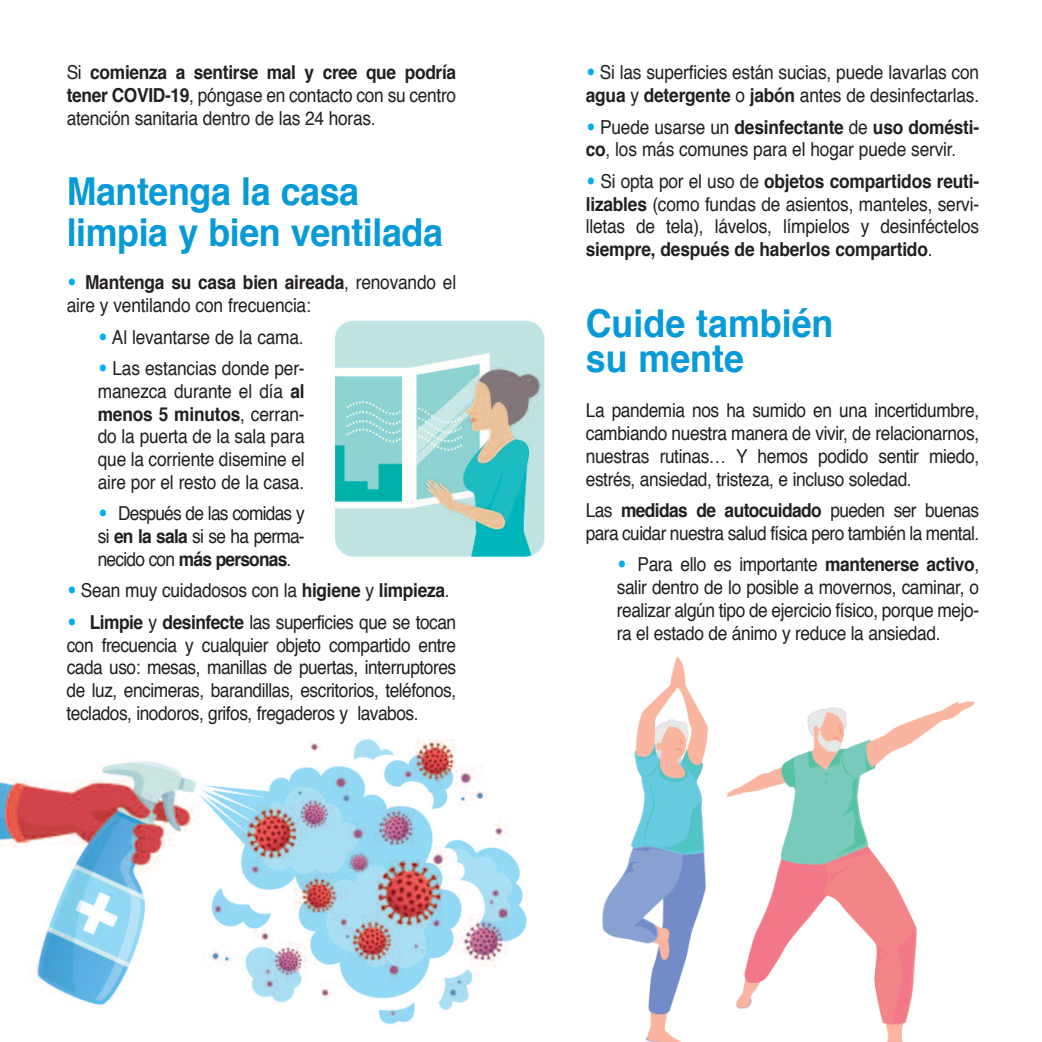
<style>
.page{position:relative;width:1042px;height:1042px;background:#fff}
.page>*{position:absolute;margin:0;border:0;box-sizing:border-box;transform-origin:0 0}
.t1{font:700 38.5px/40.2px "Helvetica";letter-spacing:-.01em;color:#069ad7;scale:.93 1}
.t2{font:19.25px/22.8px "Helvetica";letter-spacing:-.015em;color:#231f20;text-align:justify;scale:.9 1}
.t3{font:19.25px/22.8px "Helvetica";letter-spacing:-.035em;color:#231f20;scale:.9 1}
.s1{font-weight:700}
.s2{font-family:"Menlo";font-weight:700;color:#00aeef}
</style>
<div class="page">
<img style="left:0;top:739px;width:527px;height:289px">
<img style="left:602px;top:656px;width:373px;height:386px">
<img style="left:333px;top:320px;width:212px;height:237px">
<p class="t2" style="left:67px;top:63px;width:434px">Si <span class="s1">comienza a sentirse mal y cree que podría tener COVID-19</span>, póngase en contacto con su centro atención sanitaria dentro de las 24 horas.</p>
<h1 class="t1" style="left:67px;top:175px;width:406px">Mantenga la casa limpia y bien ventilada</h1>
<p class="t2" style="left:67px;top:273px;width:434px"><span class="s2">•</span> <span class="s1">Mantenga su casa bien aireada</span>, renovando el aire y ventilando con frecuencia:</p>
<p class="t2" style="left:98px;top:327px;width:230px"><span class="s2">•</span> Al levantarse de la cama.</p>
<p class="t2" style="left:98px;top:358px;width:231px"><span class="s2">•</span> Las estancias donde per&shy;manezca durante el día <span class="s1">al menos 5 minutos</span>, cerran&shy;do la puerta de la sala para que la corriente disemine el aire por el resto de la casa.</p>
<p class="t2" style="left:98px;top:504px;width:231px"><span class="s2">•</span> Después de las comidas y si <span class="s1">en la sala</span> si se ha perma&shy;necido con <span class="s1">más personas</span>.</p>
<p class="t2" style="left:67px;top:581px;width:427px"><span class="s2">•</span> Sean muy cuidadosos con la <span class="s1">higiene</span> y <span class="s1">limpieza</span>.</p>
<p class="t2" style="left:67px;top:612px;width:434px"><span class="s2">•</span> <span class="s1">Limpie</span> y <span class="s1">desinfecte</span> las superficies que se tocan con frecuencia y cualquier objeto compartido entre cada uso: mesas, manillas de puertas, interruptores de luz, encimeras, barandillas, escritorios, teléfonos, teclados, inodoros, grifos, fregaderos y lavabos.</p>
<p class="t2" style="left:586px;top:63px;width:439px"><span class="s2">•</span> Si las superficies están sucias, puede lavarlas con <span class="s1">agua</span> y <span class="s1">detergente</span> o <span class="s1">jabón</span> antes de desinfectarlas.</p>
<p class="t2" style="left:586px;top:117px;width:439px"><span class="s2">•</span> Puede usarse un <span class="s1">desinfectante</span> de <span class="s1">uso domésti&shy;co</span>, los más comunes para el hogar puede servir.</p>
<p class="t2" style="left:586px;top:171px;width:439px"><span class="s2">•</span> Si opta por el uso de <span class="s1">objetos compartidos reuti&shy;lizables</span> (como fundas de asientos, manteles, servi&shy;lletas de tela), lávelos, límpielos y desinféctelos <span class="s1">siempre, después de haberlos compartido</span>.</p>
<h1 class="t1" style="left:586px;top:309px;width:268px;line-height:35px">Cuide también su mente</h1>
<p class="t2" style="left:586px;top:401px;width:439px">La pandemia nos ha sumido en una incertidumbre, cambiando nuestra manera de vivir, de relacionarnos, nuestras rutinas… Y hemos podido sentir miedo, estrés, ansiedad, tristeza, e incluso soledad.</p>
<p class="t3" style="left:586px;top:500px;width:439px">Las <span class="s1">medidas de autocuidado</span> pueden ser buenas para cuidar nuestra salud física pero también la mental.</p>
<p class="t2" style="left:617px;top:555px;width:404px"><span class="s2">•</span> Para ello es importante <span class="s1">mantenerse activo</span>, salir dentro de lo posible a movernos, caminar, o realizar algún tipo de ejercicio físico, porque mejo&shy;ra el estado de ánimo y reduce la ansiedad.</p>
</div>
